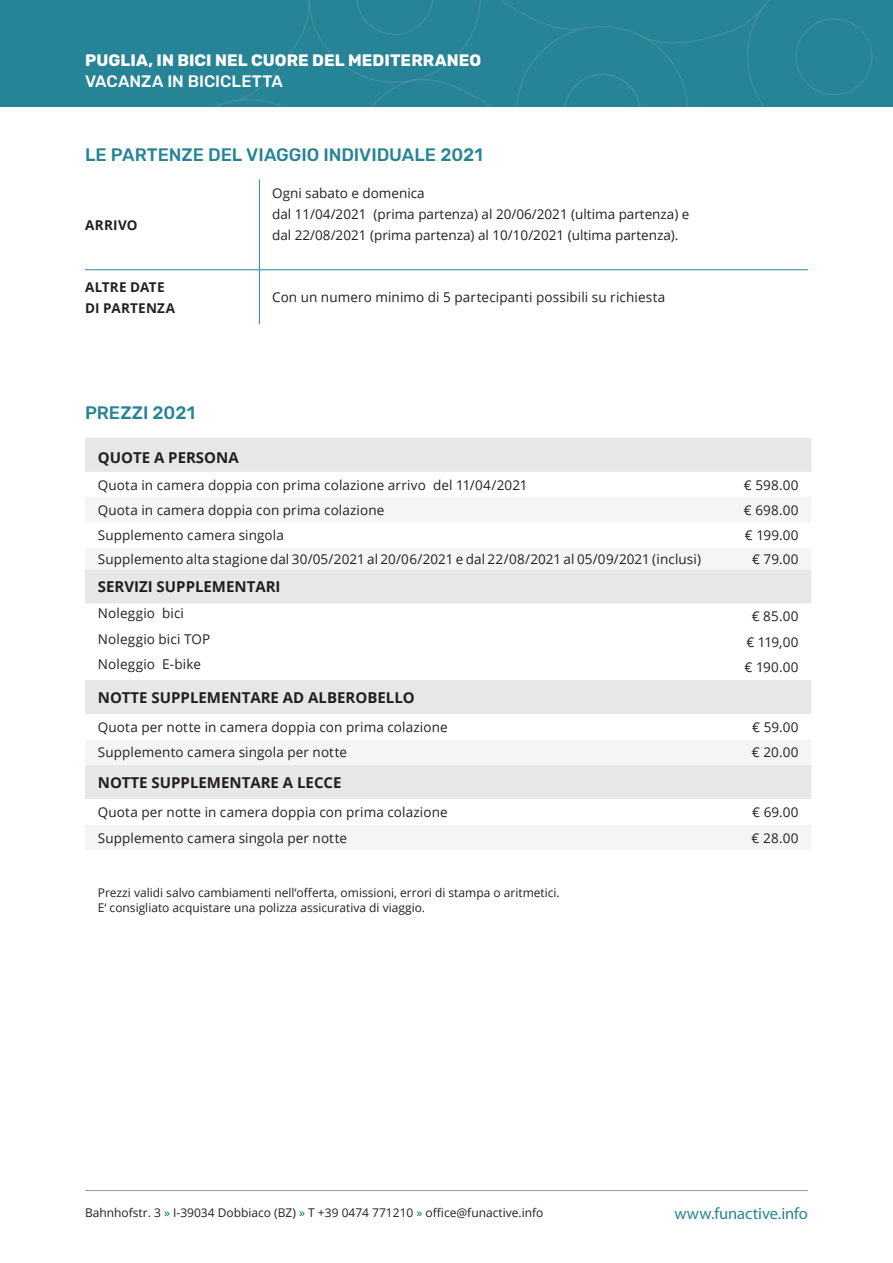
<style>
.page{position:relative;width:893px;height:1263px;background:#fff}
.page>*{position:absolute;margin:0;border:0;box-sizing:border-box;transform-origin:0 0}
.t1{font:500 18px "Rubik";letter-spacing:-.005em;color:#268496}
.t2{font:700 16.5px "Rubik";letter-spacing:.005em;color:#fff}
.t3{font:500 16.5px "Rubik";color:#fff}
.t4{font:16.5px "Myriad Pro";letter-spacing:-.005em;color:#268496}
.t5{font:700 15px "Open Sans";color:#231f20}
.T_Open_Sans_9_14{font:13.5px/21px "Open Sans";letter-spacing:.01em;color:#231f20}
.T_Open_Sans_9_14-2{font:700 13.5px "Open Sans";letter-spacing:.02em;color:#231f20}
.t6{font:12px "Open Sans";color:#231f20}
.s1{color:#006b70}
</style>
<div class="page">
<div style="left:0;top:0;width:893px;height:106px;background:#268496"></div>
<svg style="left:216px;top:0;width:657px;height:106px"></svg>
<hr style="left:85px;top:1190px;width:723px;height:1px;background:#939598">
<hr style="left:259px;top:179px;width:1px;height:91px;background:#268496">
<hr style="left:85px;top:269px;width:174px;height:1px;background:#268496">
<hr style="left:259px;top:269px;width:549px;height:1px;background:#268496">
<hr style="left:259px;top:270px;width:1px;height:54px;background:#268496">
<div style="left:85px;top:438px;width:726px;height:34px;background:#e6e7e9"></div>
<svg style="left:85px;top:569px;width:726px;height:230px"></svg>
<p class="t2" style="left:85px;top:51px;width:398px">PUGLIA, IN BICI NEL CUORE DEL MEDITERRANEO</p>
<p class="t3" style="left:85px;top:72px;width:199px">VACANZA IN BICICLETTA</p>
<p class="t1" style="left:85px;top:144px;width:399px">LE PARTENZE DEL VIAGGIO INDIVIDUALE 2021</p>
<p class="T_Open_Sans_9_14-2" style="left:85px;top:215px;width:54px">ARRIVO</p>
<p class="T_Open_Sans_9_14-2" style="left:85px;top:277px;width:81px">ALTRE DATE</p>
<p class="T_Open_Sans_9_14-2" style="left:85px;top:298px;width:92px">DI PARTENZA</p>
<p class="T_Open_Sans_9_14" style="left:272px;top:182px;width:419px">Ogni sabato e domenica<br>dal 11/04/2021 (prima partenza) al 20/06/2021 (ultima partenza) e</p>
<p class="T_Open_Sans_9_14" style="left:272px;top:224px;width:408px">dal 22/08/2021 (prima partenza) al 10/10/2021 (ultima partenza).</p>
<p class="T_Open_Sans_9_14" style="left:272px;top:286px;width:395px">Con un numero minimo di 5 partecipanti possibili su richiesta</p>
<p class="t1" style="left:85px;top:402px;width:112px">PREZZI 2021</p>
<p class="t5" style="left:98px;top:447px;width:142px">QUOTE A PERSONA</p>
<p class="T_Open_Sans_9_14" style="left:98px;top:474px;width:431px">Quota in camera doppia con prima colazione arrivo del 11/04/2021</p>
<p class="T_Open_Sans_9_14" style="left:744px;top:474px;width:56px">€ 598.00</p>
<p class="T_Open_Sans_9_14" style="left:98px;top:499px;width:288px">Quota in camera doppia con prima colazione</p>
<p class="T_Open_Sans_9_14" style="left:744px;top:499px;width:56px">€ 698.00</p>
<p class="T_Open_Sans_9_14" style="left:98px;top:525px;width:188px">Supplemento camera singola</p>
<p class="T_Open_Sans_9_14" style="left:745px;top:525px;width:55px">€ 199.00</p>
<p class="T_Open_Sans_9_14" style="left:98px;top:548px;width:605px">Supplemento alta stagione dal 30/05/2021 al 20/06/2021 e dal 22/08/2021 al 05/09/2021 (inclusi)</p>
<p class="T_Open_Sans_9_14" style="left:752px;top:548px;width:48px">€ 79.00</p>
<p class="t5" style="left:98px;top:576px;width:184px">SERVIZI SUPPLEMENTARI</p>
<p class="T_Open_Sans_9_14" style="left:98px;top:602px;width:88px">Noleggio bici</p>
<p class="T_Open_Sans_9_14" style="left:752px;top:606px;width:48px">€ 85.00</p>
<p class="T_Open_Sans_9_14" style="left:98px;top:628px;width:114px">Noleggio bici TOP</p>
<p class="T_Open_Sans_9_14" style="left:746px;top:631px;width:54px">€ 119,00</p>
<p class="T_Open_Sans_9_14" style="left:98px;top:653px;width:105px">Noleggio E-bike</p>
<p class="T_Open_Sans_9_14" style="left:744px;top:657px;width:56px">€ 190.00</p>
<p class="t5" style="left:98px;top:687px;width:318px">NOTTE SUPPLEMENTARE AD ALBEROBELLO</p>
<p class="T_Open_Sans_9_14" style="left:98px;top:716px;width:351px">Quota per notte in camera doppia con prima colazione</p>
<p class="T_Open_Sans_9_14" style="left:752px;top:716px;width:48px">€ 59.00</p>
<p class="T_Open_Sans_9_14" style="left:98px;top:742px;width:251px">Supplemento camera singola per notte</p>
<p class="T_Open_Sans_9_14" style="left:752px;top:742px;width:48px">€ 20.00</p>
<p class="t5" style="left:98px;top:772px;width:245px">NOTTE SUPPLEMENTARE A LECCE</p>
<p class="T_Open_Sans_9_14" style="left:98px;top:801px;width:351px">Quota per notte in camera doppia con prima colazione</p>
<p class="T_Open_Sans_9_14" style="left:752px;top:801px;width:48px">€ 69.00</p>
<p class="T_Open_Sans_9_14" style="left:98px;top:827px;width:251px">Supplemento camera singola per notte</p>
<p class="T_Open_Sans_9_14" style="left:752px;top:827px;width:49px">€ 28.00</p>
<p class="t6" style="left:98px;top:884px;width:464px">Prezzi validi salvo cambiamenti nell‘offerta, omissioni, errori di stampa o aritmetici.</p>
<p class="t6" style="left:98px;top:899px;width:329px">E‘ consigliato acquistare una polizza assicurativa di viaggio.</p>
<p class="t6" style="left:85px;top:1205px;width:460px">Bahnhofstr. 3 <span class="s1">»</span> I-39034 Dobbiaco (BZ) <span class="s1">»</span> T +39 0474 771210 <span class="s1">»</span> office@funactive.info</p>
<p class="t4" style="left:674px;top:1203px;width:135px">www.funactive.info</p>
</div>
